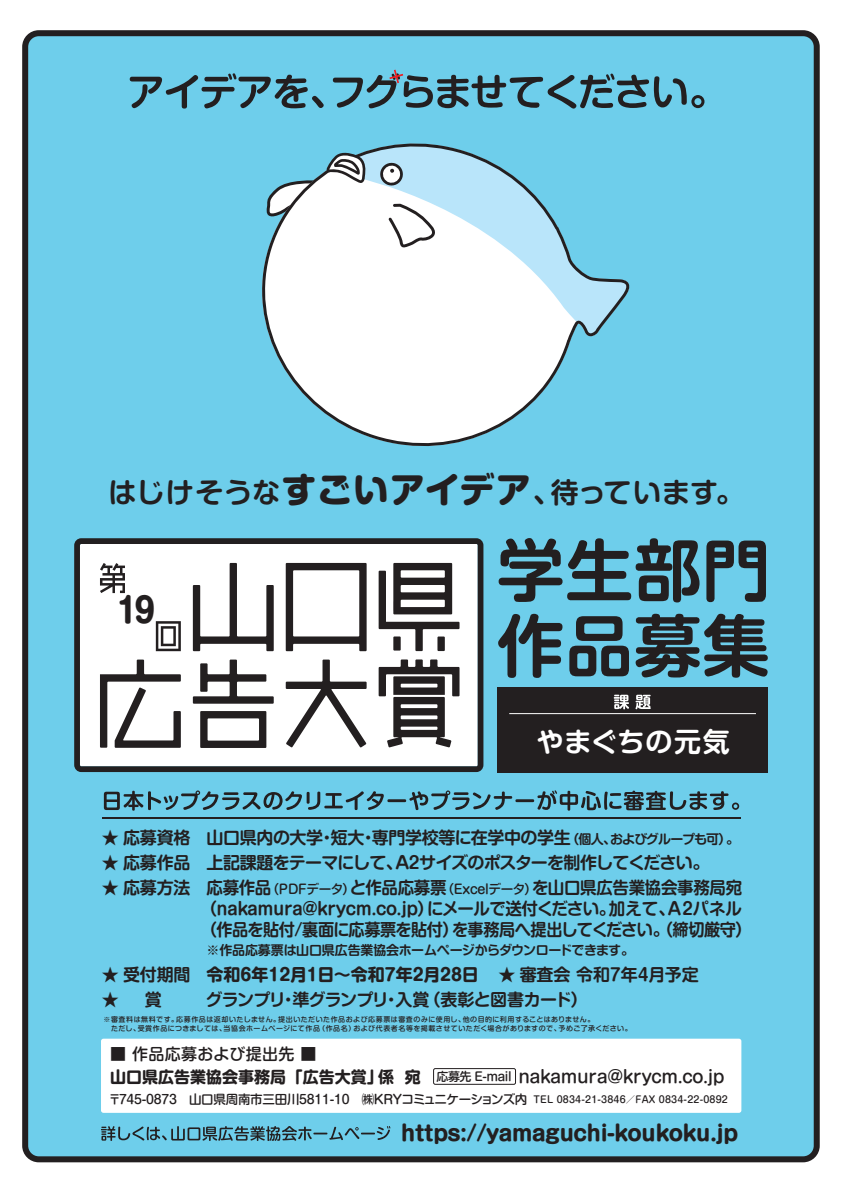
<style>
.page{position:relative;width:842px;height:1191px;background:#fff}
.page>*{position:absolute;margin:0;border:0;box-sizing:border-box;transform-origin:0 0}
.t1{font:700 33.6px "Shin M Go Pro";color:#231f20;scale:.95 1}
.t2{font:700 28px "P Shin M Go Pr 6 N De";letter-spacing:.02em;color:#231f20}
.t3{font:700 27px "Shin M Go Pro De";letter-spacing:.035em;color:#fff}
.t4{font:700 21px "Shin M Go Pro";letter-spacing:-.03em;color:#231f20}
.t5{font:700 17px/21px "Shin M Go Pro De";letter-spacing:-.03em;color:#231f20}
.t6{font:500 17px "Shin M Go Pro";letter-spacing:-.02em;color:#231f20}
.t7{font:700 17px "Shin M Go Pro";letter-spacing:-.18em;color:#231f20}
.t8{font:500 16px "Shin M Go Pro";letter-spacing:.02em;color:#231f20}
.t9{font:700 13px "Shin M Go Pro De";letter-spacing:-.02em;color:#231f20}
.t10{font:500 12.5px "Shin M Go Pro";letter-spacing:-.02em;color:#231f20}
.t11{font:500 7px/9.5px "Shin M Go Pro";letter-spacing:.07em;color:#231f20}
.s1{font-family:"P Shin M Go Pr 6 N";font-weight:800;font-size:35px}
.s2{font-size:13px}
.s3{font-family:"Shin M Go Pro";font-weight:500;font-size:13px}
.s4{font-family:"Shin M Go Pro De"}
.s5{font-size:9.5px}
.s6{font-weight:700;font-size:16px}
.s7{font-size:12px}
</style>
<div class="page">
<div style="left:25px;top:33px;width:792px;height:1126px;background:#6eceeb;border-radius:14px"></div>
<div style="left:22px;top:30px;width:798px;height:1132px;border:6px solid #231f20;border-radius:14px"></div>
<svg style="left:262px;top:143px;width:368px;height:304px;fill:#fff"></svg>
<svg style="left:388px;top:204px;width:51px;height:44px;background:#dcdcdc"></svg>
<svg style="left:327px;top:152px;width:40px;height:31px"></svg>
<svg style="left:379px;top:161px;width:25px;height:26px"></svg>
<svg style="left:130px;top:73px;width:194px;height:36px"></svg>
<svg style="left:333px;top:70px;width:371px;height:39px"></svg>
<div style="left:497px;top:687px;width:271px;height:86px;background:#231f20"></div>
<svg style="left:499px;top:538px;width:200px;height:64px"></svg>
<svg style="left:706px;top:540px;width:60px;height:62px"></svg>
<svg style="left:498px;top:614px;width:64px;height:64px"></svg>
<svg style="left:569px;top:616px;width:60px;height:60px"></svg>
<svg style="left:636px;top:614px;width:132px;height:63px"></svg>
<svg style="left:74px;top:538px;width:409px;height:234px;background:#c2c1c1"></svg>
<svg style="left:614px;top:694px;width:15px;height:15px"></svg>
<svg style="left:635px;top:694px;width:16px;height:15px"></svg>
<hr style="left:509px;top:713px;width:247px;height:1px;background:#fff">
<svg style="left:101px;top:1126px;width:289px;height:15px"></svg>
<svg style="left:104px;top:790px;width:280px;height:20px"></svg>
<hr style="left:387px;top:799px;width:19px;height:3px;background:#231f20">
<svg style="left:409px;top:790px;width:103px;height:20px"></svg>
<hr style="left:515px;top:799px;width:19px;height:3px;background:#231f20">
<svg style="left:537px;top:790px;width:202px;height:20px"></svg>
<hr style="left:102px;top:817px;width:638px;height:2px;background:#231f20">
<div style="left:101px;top:1038px;width:640px;height:74px;background:#fff;border-radius:3px"></div>
<div style="left:433px;top:1068px;width:83px;height:16px;border:1px solid #231f20;border-radius:2px"></div>
<h2 class="t2" style="left:108px;top:469px;width:637px">はじけそうな<span class="s1">すごいアイデア</span>、待っています。</h2>
<h1 class="t1" style="left:117px;top:582px;width:42px">19</h1>
<h3 class="t3" style="left:537px;top:719px;width:195px">やまぐちの元気</h3>
<p class="t5" style="left:102px;top:824px;width:639px">★ 応募資格 山口県内の大学・短大・専門学校等に在学中の学生<span class="s2">（個人、およびグループも可）。</span></p>
<p class="t5" style="left:102px;top:849px;width:609px">★ 応募作品 上記課題をテーマにして、A2サイズのポスターを制作してください。</p>
<p class="t5" style="left:201px;top:875px;width:553px;text-indent:-99px">★ 応募方法 応募作品<span class="s3">（PDFデータ）</span>と作品応募票<span class="s3">（Excelデータ）</span>を山口県広告業協会事務局宛（nakamura@krycm.co.jp）にメールで送付ください。加えて、A2パネル（作品を貼付/裏面に応募票を貼付）を事務局へ提出してください。（締切厳守）</p>
<p class="t9" style="left:206px;top:939px;width:429px">※作品応募票は山口県広告業協会ホームページからダウンロードできます。</p>
<p class="t7" style="left:102px;top:960px;width:598px"><span class="s4">★ 受付期間</span> 令和6年１２月１日～令和7年２月２8日 <span class="s4">★ 審査会令和7年４月予定</span></p>
<p class="t5" style="left:102px;top:987px;width:62px">★ 賞</p>
<p class="t5" style="left:206px;top:987px;width:384px">グランプリ・準グランプリ・入賞（表彰と図書カード）</p>
<p class="t8" style="left:110px;top:1041px;width:208px">■ 作品応募および提出先 ■</p>
<p class="t10" style="left:108px;top:1089px;width:621px">〒745-0873　山口県周南市三田川5811-10　㈱KRYコミュニケーションズ内 <span class="s5">TEL 0834-21-3846／FAX 0834-22-0892</span></p>
<p class="t11" style="left:104px;top:1013px;width:530px">※審査料は無料です。応募作品は返却いたしません。提出いただいた作品および応募票は審査のみに使用し、他の目的に利用することはありません。<br>　ただし、受賞作品につきましては、当協会ホームページにて作品（作品名）および代表者名等を掲載させていただく場合がありますので、予めご了承ください。</p>
<p class="t6" style="left:110px;top:1062px;width:616px"><span class="s6">山口県広告業協会事務局 「広告大賞」係 宛</span> <span class="s7">応募先 E-mail</span> nakamura@krycm.co.jp</p>
<p class="t4" style="left:401px;top:1116px;width:339px">https://yamaguchi-koukoku.jp</p>
</div>
